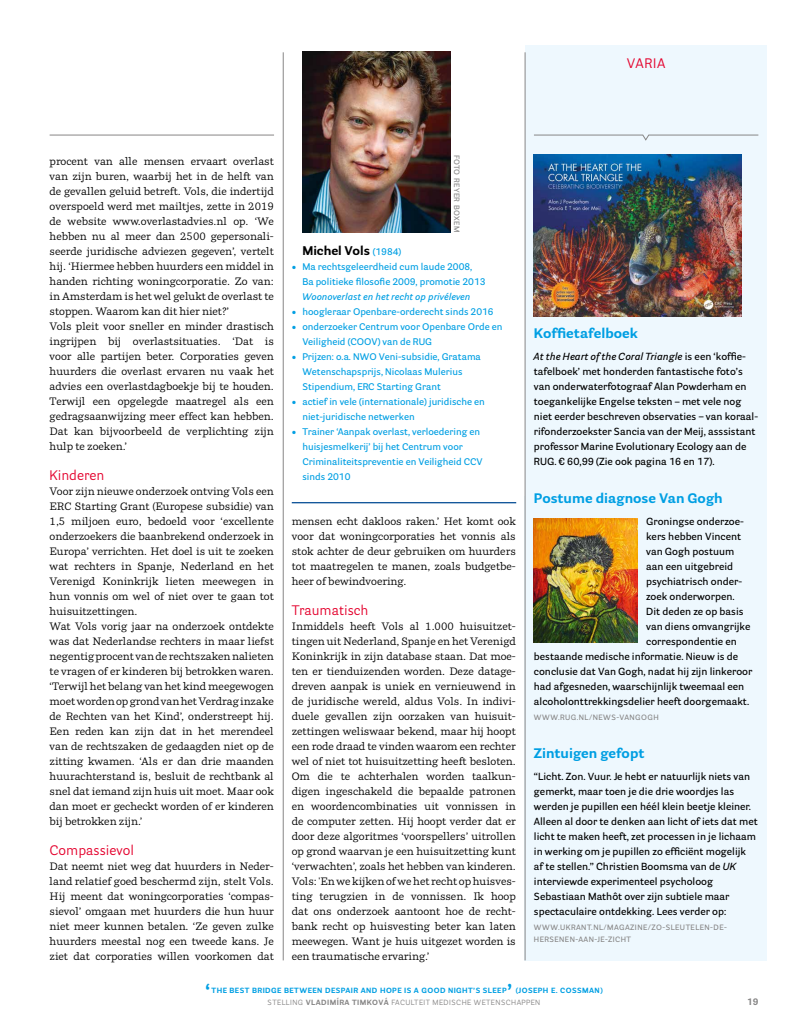
<style>
.page{position:relative;width:808px;height:1028px;background:#fff}
.page>*{position:absolute;margin:0;border:0;box-sizing:border-box;transform-origin:0 0}
.t1{font:700 20px "Parry Grotesque";color:#009fe3}
.t2{font:700 13.75px "Parry Grotesque";color:#009fe3}
.t3{font:13.75px "Parry Grotesque";color:#e4032e}
.t4{font:700 12.5px "Parry Grotesque";color:#000}
.t5{font:10.62px/15px "Parry";color:#000;text-align:justify}
.t6{font:600 10px/15px "Parry Grotesque";color:#000}
.t7{font:600 9.38px/15px "Parry Grotesque";color:#009fe3}
.t8{font:italic 600 9.38px "Parry Grotesque";color:#009fe3}
.t9{font:700 9.38px "Parry Grotesque";color:#878686}
.t10{font:600 7.5px/11.2px "Parry Grotesque";letter-spacing:.06em;color:#878686}
.t11{font:7.5px/12.5px "Parry Grotesque";letter-spacing:.06em;color:#878686}
.t12{font:700 7.5px "Parry Grotesque";letter-spacing:.06em;color:#009fe3}
.s1{font-weight:600;font-size:9.38px;color:#009fe3}
.s2{font-style:italic}
.s3{font-weight:700;color:#009fe3}
.s4{font-weight:700}
</style>
<div class="page">
<div style="left:524px;top:45px;width:243px;height:915px;background:#eef8fe"></div>
<svg style="left:534px;top:134px;width:225px;height:7px"></svg>
<img style="left:534px;top:155px;width:207px;height:162px">
<div style="left:283px;top:30px;width:242px;height:465px;background:#fff"></div>
<hr style="left:283px;top:52px;width:1px;height:908px;background:#878686">
<hr style="left:525px;top:52px;width:1px;height:908px;background:#878686">
<hr style="left:292px;top:502px;width:224px;height:1px;background:#004a93">
<img style="left:302px;top:52px;width:148px;height:180px">
<hr style="left:50px;top:134px;width:224px;height:1px;background:#878686">
<img style="left:534px;top:518px;width:103px;height:125px">
<p class="t3" style="left:627px;top:54px;width:40px">VARIA</p>
<p class="t5" style="left:50px;top:154px;width:226px;text-align:left">procent van alle mensen ervaart overlast van zijn buren, waarbij het in de helft van de gevallen geluid betreft. Vols, die indertijd overspoeld werd met mailtjes, zette in 2019 de website www.overlastadvies.nl op. ‘We hebben nu al meer dan 2500 gepersonali&shy;seerde juridische adviezen gegeven’, vertelt hij. ‘Hiermee hebben huurders een middel in handen richting woningcorporatie. Zo van: in Amsterdam is het wel gelukt de overlast te stoppen. Waarom kan dit hier niet?’<br>Vols pleit voor sneller en minder drastisch ingrijpen bij overlastsituaties. ‘Dat is voor alle partijen beter. Corporaties geven huurders die overlast ervaren nu vaak het advies een overlastdagboekje bij te houden.<br>Terwijl een opgelegde maatregel als een gedragsaanwijzing meer effect kan hebben.<br>Dat kan bijvoorbeeld de verplichting zijn hulp te zoeken.’</p>
<p class="t3" style="left:50px;top:467px;width:56px">Kinderen</p>
<p class="t5" style="left:50px;top:484px;width:226px;text-align:left">Voor zijn nieuwe onderzoek ontving Vols een ERC Starting Grant (Europese subsidie) van 1,5 miljoen euro, bedoeld voor ‘excellente onderzoekers die baanbrekend onderzoek in Europa’ verrichten. Het doel is uit te zoeken wat rechters in Spanje, Nederland en het Verenigd Koninkrijk lieten meewegen in hun vonnis om wel of niet over te gaan tot huisuitzettingen.<br>Wat Vols vorig jaar na onderzoek ontdekte was dat Nederlandse rechters in maar liefst negentig procent van de rechtszaken nalieten te vragen of er kinderen bij betrokken waren. ‘Terwijl het belang van het kind meegewogen moet worden op grond van het Verdrag inzake de Rechten van het Kind’, onderstreept hij.<br>Een reden kan zijn dat in het merendeel van de rechtszaken de gedaagden niet op de zitting kwamen. ‘Als er dan drie maanden huurachterstand is, besluit de rechtbank al snel dat iemand zijn huis uit moet. Maar ook dan moet er gecheckt worden of er kinderen bij betrokken zijn.’</p>
<p class="t3" style="left:50px;top:842px;width:86px">Compassievol</p>
<p class="t5" style="left:50px;top:859px;width:226px">Dat neemt niet weg dat huurders in Neder&shy;land relatief goed beschermd zijn, stelt Vols.<br>Hij meent dat woningcorporaties ‘compas&shy;sievol’ omgaan met huurders die hun huur niet meer kunnen betalen. ‘Ze geven zulke huurders meestal nog een tweede kans. Je ziet dat corporaties willen voorkomen dat</p>
<p class="t10" style="left:463px;top:154px;width:79px;rotate:90deg">FOTO REYER BOXEM</p>
<p class="t4" style="left:302px;top:243px;width:100px">Michel Vols <span class="s1">(1984)</span></p>
<p class="t7" style="left:302px;top:259px;width:185px;text-indent:-11px">• Ma rechtsgeleerdheid cum laude 2008,<br>Ba politieke filosofie 2009, promotie 2013</p>
<p class="t8" style="left:302px;top:291px;width:170px">Woonoverlast en het recht op privéleven</p>
<p class="t7" style="left:292px;top:304px;width:203px">• hoogleraar Openbare-orderecht sinds 2016</p>
<p class="t7" style="left:302px;top:319px;width:202px;text-indent:-11px">• onderzoeker Centrum voor Openbare Orde en<br>Veiligheid (COOV) van de RUG</p>
<p class="t7" style="left:302px;top:349px;width:180px;text-indent:-11px">• Prijzen: o.a. NWO Veni-subsidie, Gratama<br>Wetenschapsprijs, Nicolaas Mulerius<br>Stipendium, ERC Starting Grant</p>
<p class="t7" style="left:302px;top:394px;width:184px;text-indent:-11px">• actief in vele (internationale) juridische en niet-juridische netwerken</p>
<p class="t7" style="left:302px;top:424px;width:182px;text-indent:-11px">• Trainer ‘Aanpak overlast, verloedering en huisjesmelkerij’ bij het Centrum voor Criminaliteitspreventie en Veiligheid CCV sinds 2010</p>
<p class="t5" style="left:292px;top:514px;width:226px">mensen echt dakloos raken.’ Het komt ook voor dat woningcorporaties het vonnis als stok achter de deur gebruiken om huurders tot maatregelen te manen, zoals budgetbe&shy;heer of bewindvoering.</p>
<p class="t3" style="left:292px;top:602px;width:78px">Traumatisch</p>
<p class="t5" style="left:292px;top:619px;width:226px">Inmiddels heeft Vols al 1.000 huisuitzet&shy;tingen uit Nederland, Spanje en het Verenigd Koninkrijk in zijn database staan. Dat moe&shy;ten er tienduizenden worden. Deze datage&shy;dreven aanpak is uniek en vernieuwend in de juridische wereld, aldus Vols. In indivi&shy;duele gevallen zijn oorzaken van huisuit&shy;zettingen weliswaar bekend, maar hij hoopt een rode draad te vinden waarom een rechter wel of niet tot huisuitzetting heeft besloten.<br>Om die te achterhalen worden taalkun&shy;digen ingeschakeld die bepaalde patronen en woordencombinaties uit vonnissen in de computer zetten. Hij hoopt verder dat er door deze algoritmes ‘voorspellers’ uitrollen op grond waarvan je een huisuitzetting kunt ‘verwachten’, zoals het hebben van kinderen.<br>Vols: 'En we kijken of we het recht op huisves&shy;ting terugzien in de vonnissen. Ik hoop dat ons onderzoek aantoont hoe de recht&shy;bank recht op huisvesting beter kan laten meewegen. Want je huis uitgezet worden is een traumatische ervaring.’</p>
<p class="t2" style="left:534px;top:324px;width:105px">Koffietafelboek</p>
<p class="t6" style="left:534px;top:349px;width:226px"><span class="s2">At the Heart of the Coral Triangle</span> is een ‘koffie&shy;tafelboek’ met honderden fantastische foto’s van onderwaterfotograaf Alan Powderham en toegankelijke Engelse teksten – met vele nog niet eerder beschreven observaties – van koraal&shy;rifonderzoekster Sancia van der Meij, asssistant professor Marine Evolutionary Ecology aan de RUG. € 60,99 (Zie ook pagina 16 en 17).</p>
<p class="t2" style="left:534px;top:489px;width:190px">Postume diagnose Van Gogh</p>
<p class="t6" style="left:646px;top:514px;width:99px">Groningse onderzoe-</p>
<p class="t6" style="left:646px;top:529px;width:97px">kers hebben Vincent</p>
<p class="t6" style="left:646px;top:544px;width:90px">van Gogh postuum</p>
<p class="t6" style="left:646px;top:559px;width:89px">aan een uitgebreid</p>
<p class="t6" style="left:646px;top:574px;width:97px">psychiatrisch onder-</p>
<p class="t6" style="left:646px;top:589px;width:90px">zoek onderworpen.</p>
<p class="t6" style="left:646px;top:604px;width:99px">Dit deden ze op basis</p>
<p class="t6" style="left:646px;top:619px;width:106px">van diens omvangrijke</p>
<p class="t6" style="left:646px;top:634px;width:92px">correspondentie en</p>
<p class="t6" style="left:534px;top:649px;width:206px">bestaande medische informatie. Nieuw is de</p>
<p class="t6" style="left:534px;top:664px;width:220px">conclusie dat Van Gogh, nadat hij zijn linkeroor</p>
<p class="t6" style="left:534px;top:679px;width:212px">had afgesneden, waarschijnlijk tweemaal een</p>
<p class="t6" style="left:534px;top:694px;width:217px">alcoholonttrekkingsdelier heeft doorgemaakt.</p>
<p class="t10" style="left:534px;top:711px;width:126px">WWW.RUG.NL/NEWS-VANGOGH</p>
<p class="t2" style="left:534px;top:744px;width:112px">Zintuigen gefopt</p>
<p class="t6" style="left:534px;top:769px;width:225px">“Licht. Zon. Vuur. Je hebt er natuurlijk niets van gemerkt, maar toen je die drie woordjes las werden je pupillen een héél klein beetje kleiner.<br>Alleen al door te denken aan licht of iets dat met licht te maken heeft, zet processen in je lichaam in werking om je pupillen zo efficiënt mogelijk af te stellen.” Christien Boomsma van de <span class="s2">UK </span>interviewde experimenteel psycholoog Sebastiaan Mathôt over zijn subtiele maar spectaculaire ontdekking. Lees verder op:</p>
<p class="t10" style="left:534px;top:921px;width:194px">WWW.UKRANT.NL/MAGAZINE/ZO-SLEUTELEN-DE-<br>HERSENEN-AAN-JE-ZICHT</p>
<h1 class="t1" style="left:205px;top:978px;width:7px">‘</h1>
<h1 class="t1" style="left:507px;top:978px;width:7px">’</h1>
<p class="t11" style="left:268px;top:983px;width:337px;text-indent:248px"><span class="s3">(JOSEPH E. COSSMAN)<br></span>STELLING <span class="s4">VLADIMÍRA TIMKOVÁ</span> FACULTEIT MEDISCHE WETENSCHAPPEN</p>
<p class="t12" style="left:212px;top:985px;width:297px">THE BEST BRIDGE BETWEEN DESPAIR AND HOPE IS A GOOD NIGHT’S SLEEP</p>
<p class="t9" style="left:747px;top:996px;width:13px">19</p>
</div>
